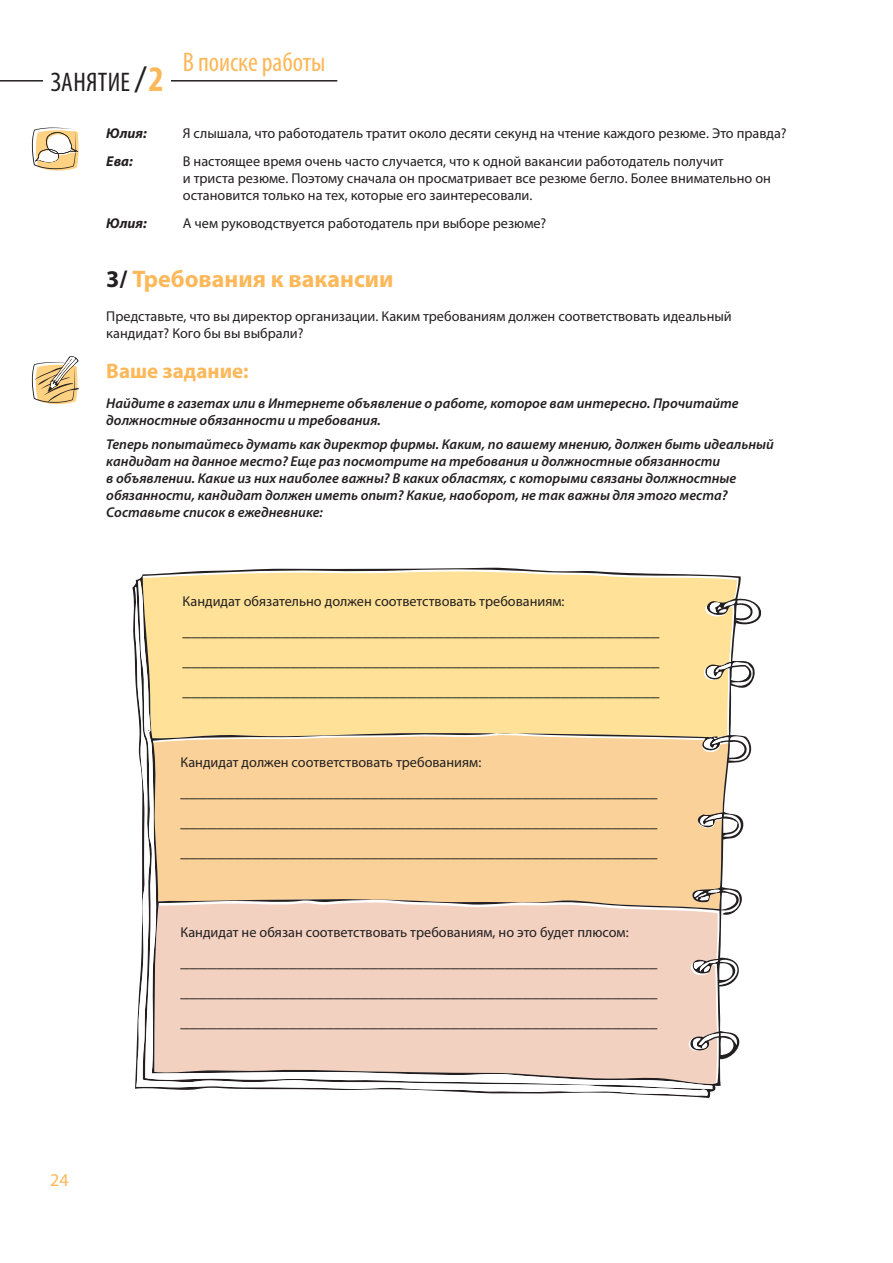
<style>
.page{position:relative;width:893px;height:1263px;background:#fff}
.page>*{position:absolute;margin:0;border:0;box-sizing:border-box;transform-origin:0 0}
.t1{font:condensed 27px "Myriad Pro";color:#fcb859}
.t2{font:condensed 27px "Myriad Pro";letter-spacing:.01em;color:#231f20}
.Sekce{font:700 24px "Myriad Pro";color:#fcb859}
.Váš_úkol_Moje_poznám{font:700 21px "Myriad Pro";color:#fcb859}
.t3{font:18px "Minion Pro";color:#231f20}
.t4{font:18px "Myriad Pro";color:#fcb859}
.Zadání_úkolu{font:italic 600 14.25px/17.1px "Myriad Pro";color:#231f20}
.Rozhovor{font:14.25px/17.1px "Myriad Pro";color:#231f20}
.Základní_text{font:14.25px/17.1px "Myriad Pro";color:#231f20}
.Rozhovor-2{font:italic 700 14.25px "Myriad Pro";color:#231f20}
.s1{font-stretch:normal;font-size:36px}
.s2{font-weight:700;font-size:36px;color:#fcb859}
.s3{color:#231f20}
</style>
<div class="page">
<hr style="left:0;top:80px;width:337px;height:2px;background:#231f20">
<div style="left:43px;top:63px;width:128px;height:40px;background:#fff"></div>
<svg style="left:132px;top:567px;width:630px;height:531px"></svg>
<svg style="left:138px;top:580px;width:576px;height:510px;background:#fadc9c"></svg>
<svg style="left:135px;top:587px;width:573px;height:510px;background:#f4d5a9"></svg>
<svg style="left:706px;top:599px;width:14px;height:15px"></svg>
<svg style="left:706px;top:663px;width:27px;height:17px"></svg>
<svg style="left:703px;top:737px;width:25px;height:13px"></svg>
<svg style="left:697px;top:814px;width:25px;height:12px"></svg>
<svg style="left:693px;top:889px;width:27px;height:11px"></svg>
<svg style="left:693px;top:960px;width:25px;height:12px"></svg>
<svg style="left:690px;top:1033px;width:29px;height:19px"></svg>
<svg style="left:32px;top:127px;width:47px;height:44px"></svg>
<svg style="left:32px;top:356px;width:47px;height:48px"></svg>
<h1 class="t2" style="left:51px;top:65px;width:115px">ЗАНЯТИЕ<span class="s1">/</span><span class="s2">2</span></h1>
<h1 class="t1" style="left:183px;top:46px;width:144px">В поиске работы</h1>
<p class="Rozhovor-2" style="left:106px;top:124px;width:42px">Юлия:</p>
<p class="Rozhovor" style="left:183px;top:125px;width:605px">Я слышала, что работодатель тратит около десяти секунд на чтение каждого резюме. Это правда?</p>
<p class="Rozhovor-2" style="left:106px;top:152px;width:28px">Ева:</p>
<p class="Rozhovor" style="left:183px;top:152px;width:590px">В настоящее время очень часто случается, что к одной вакансии работодатель получит<br>и триста резюме. Поэтому сначала он просматривает все резюме бегло. Более внимательно он остановится только на тех, которые его заинтересовали.</p>
<p class="Rozhovor-2" style="left:106px;top:214px;width:42px">Юлия:</p>
<p class="Rozhovor" style="left:183px;top:214px;width:365px">A чем руководствуется работодатель при выборе резюме?</p>
<p class="Sekce" style="left:106px;top:263px;width:289px"><span class="s3">3/</span> Требования к вакансии</p>
<p class="Základní_text" style="left:106px;top:308px;width:627px">Представьте, что вы директор организации. Каким требованиям должен соответствовать идеальный кандидат? Кого бы вы выбрали?</p>
<p class="Váš_úkol_Moje_poznám" style="left:106px;top:357px;width:144px">Ваше задание:</p>
<p class="Zadání_úkolu" style="left:106px;top:394px;width:634px">Найдите в газетах или в Интернете объявление о работе, которое вам интересно. Прочитайте должностные обязанности и требования.</p>
<p class="Zadání_úkolu" style="left:106px;top:435px;width:669px">Теперь попытайтесь думать как директор фирмы. Каким, по вашему мнению, должен быть идеальный кандидат на данное место? Еще раз посмотрите на требования и должностные обязанности<br>в объявлении. Какие из них наиболее важны? В каких областях, с которыми связаны должностные обязанности, кандидат должен иметь опыт? Какие, наоборот, не так важны для этого места?<br>Составьте список в ежедневнике:</p>
<p class="Základní_text" style="left:183px;top:593px;width:383px">Кандидат обязательно должен соответствовать требованиям:</p>
<p class="t3" style="left:183px;top:618px;width:478px">_____________________________________________________</p>
<p class="t3" style="left:183px;top:648px;width:478px">_____________________________________________________</p>
<p class="t3" style="left:183px;top:678px;width:478px">_____________________________________________________</p>
<p class="Základní_text" style="left:180px;top:753px;width:302px">Кандидат должен соответствовать требованиям:</p>
<p class="t3" style="left:180px;top:779px;width:478px">_____________________________________________________</p>
<p class="t3" style="left:180px;top:809px;width:478px">_____________________________________________________</p>
<p class="t3" style="left:180px;top:839px;width:478px">_____________________________________________________</p>
<p class="Základní_text" style="left:180px;top:923px;width:450px">Кандидат не обязан соответствовать требованиям, но это будет плюсом:</p>
<p class="t4" style="left:50px;top:1169px;width:20px">24</p>
<p class="t3" style="left:180px;top:949px;width:478px">_____________________________________________________</p>
<p class="t3" style="left:180px;top:979px;width:478px">_____________________________________________________</p>
<p class="t3" style="left:180px;top:1009px;width:478px">_____________________________________________________</p>
</div>
